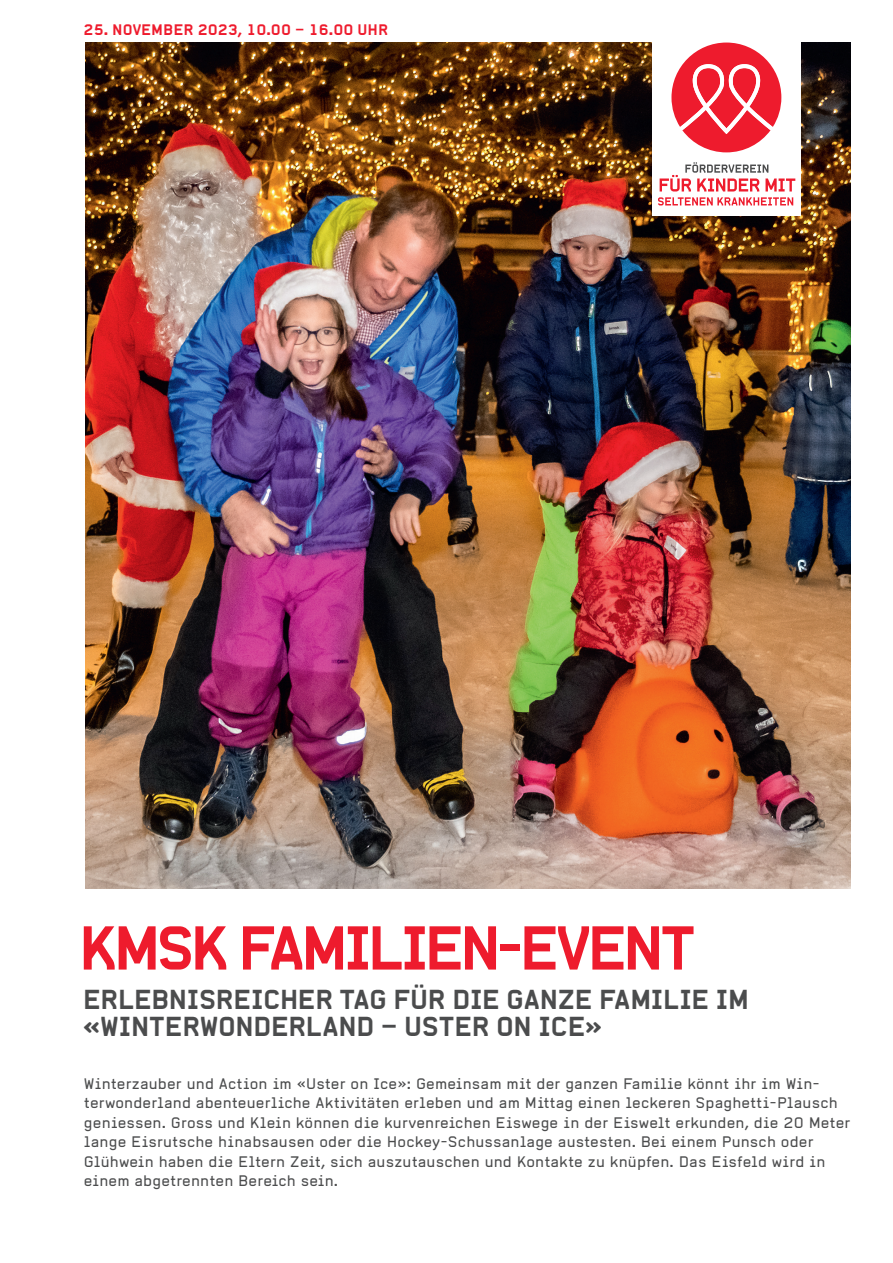
<style>
.page{position:relative;width:893px;height:1263px;background:#fff}
.page>*{position:absolute;margin:0;border:0;box-sizing:border-box;transform-origin:0 0}
.t1{font:700 60.75px "Alpha Headline Pro";letter-spacing:-.085em;color:#ee1b2d}
.t2{font:700 27px/27px "Alpha Headline Pro";letter-spacing:-.03em;color:#4b4c4d}
.t3{font:15px/19.5px "Alpha Headline Pro";letter-spacing:.01em;color:#4b4c4d}
.t4{font:700 15px "Alpha Headline Pro";color:#ee1b2d}
</style>
<div class="page">
<img style="left:85px;top:43px;width:765px;height:846px">
<div style="left:652px;top:34px;width:149px;height:181px;background:#fff"></div>
<svg style="left:671px;top:43px;width:110px;height:109px"></svg>
<svg style="left:660px;top:162px;width:135px;height:29px"></svg>
<svg style="left:658px;top:197px;width:135px;height:8px"></svg>
<p class="t4" style="left:84px;top:21px;width:306px">25. NOVEMBER 2023, 10.00 – 16.00 UHR</p>
<h1 class="t1" style="left:78px;top:911px;width:619px">KMSK FAMILIEN-EVENT</h1>
<h2 class="t2" style="left:83px;top:986px;width:668px">ERLEBNISREICHER TAG FÜR DIE GANZE FAMILIE IM «WINTERWONDERLAND – USTER ON ICE»</h2>
<p class="t3" style="left:84px;top:1074px;width:768px">Winterzauber und Action im «Uster on Ice»: Gemeinsam mit der ganzen Familie könnt ihr im Win&shy;terwonderland abenteuerliche Aktivitäten erleben und am Mittag einen leckeren Spaghetti-Plausch geniessen. Gross und Klein können die kurvenreichen Eiswege in der Eiswelt erkunden, die 20 Meter lange Eisrutsche hinabsausen oder die Hockey-Schussanlage austesten. Bei einem Punsch oder Glühwein haben die Eltern Zeit, sich auszutauschen und Kontakte zu knüpfen. Das Eisfeld wird in einem abgetrennten Bereich sein.</p>
</div>
